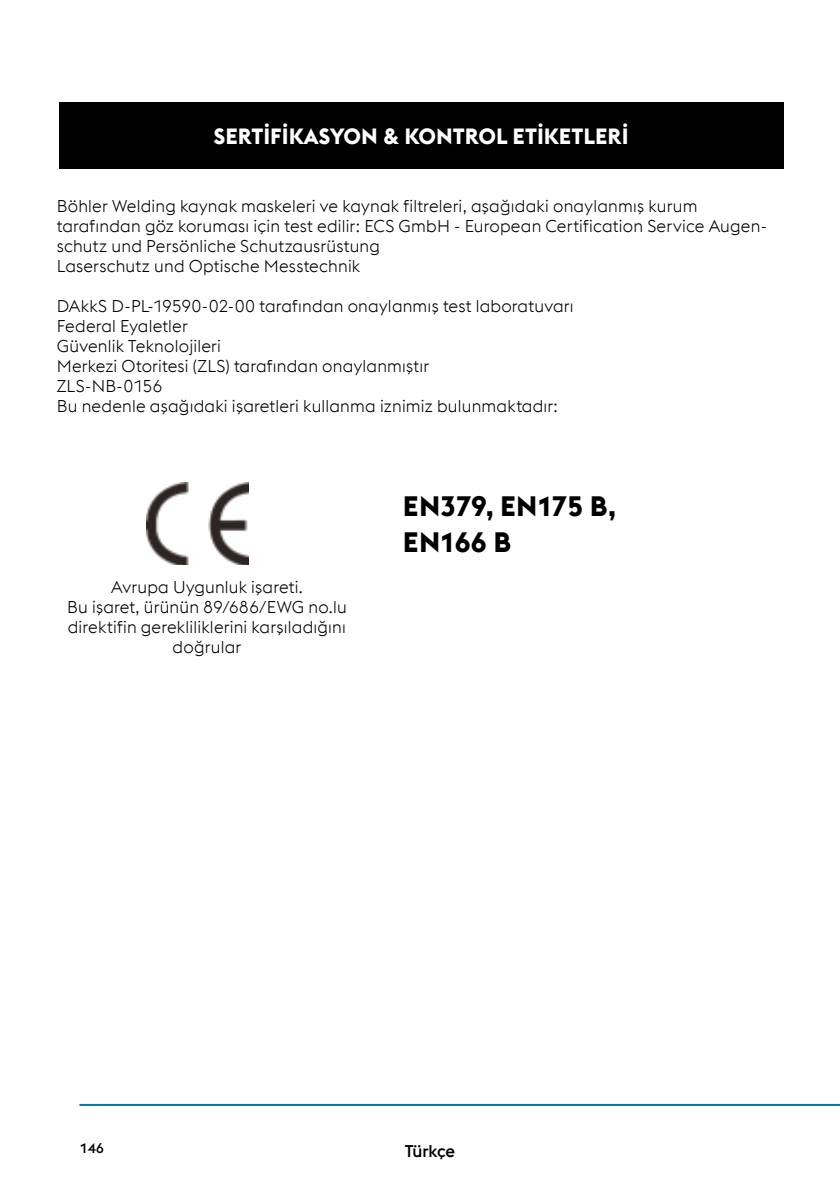
<style>
.page{position:relative;width:840px;height:1191px;background:#fff}
.page>*{position:absolute;margin:0;border:0;box-sizing:border-box;transform-origin:0 0}
.t1{font:700 28px/36px "voestalpine";letter-spacing:-.03em;color:#000}
.t2{font:700 22px "voestalpine";color:#fff}
.t3{font:300 17px/20px "voestalpine";letter-spacing:.01em;color:#000}
.t4{font:500 17px "voestalpine";letter-spacing:-.01em;color:#000}
.t5{font:500 14px "voestalpine";color:#000}
</style>
<div class="page">
<hr style="left:79px;top:1104px;width:760px;height:2px;background:#0078aa">
<div style="left:59px;top:102px;width:723px;height:67px;background:#000"></div>
<img style="left:146px;top:482px;width:102px;height:82px">
<p class="t2" style="left:213px;top:122px;width:416px">SERTİFİKASYON &amp; KONTROL ETİKETLERİ</p>
<p class="t3" style="left:57px;top:196px;width:711px">Böhler Welding kaynak maskeleri ve kaynak filtreleri, aşağıdaki onaylanmış kurum tarafından göz koruması için test edilir: ECS GmbH - European Certification Service Augen&shy;schutz und Persönliche Schutzausrüstung<br>Laserschutz und Optische Messtechnik</p>
<p class="t3" style="left:57px;top:296px;width:518px">DAkkS D-PL-19590-02-00 tarafından onaylanmış test laboratuvarı Federal Eyaletler<br>Güvenlik Teknolojileri<br>Merkezi Otoritesi (ZLS) tarafından onaylanmıştır<br>ZLS-NB-0156<br>Bu nedenle aşağıdaki işaretleri kullanma iznimiz bulunmaktadır:</p>
<p class="t3" style="left:67px;top:576px;width:281px;text-align:center">Avrupa Uygunluk işareti.<br>Bu işaret, ürünün 89/686/EWG no.lu direktifin gerekliliklerini karşıladığını doğrular</p>
<h1 class="t1" style="left:403px;top:488px;width:215px">EN379, EN175 B,<br>EN166 B</h1>
<p class="t5" style="left:79px;top:1140px;width:26px">146</p>
<p class="t4" style="left:404px;top:1140px;width:52px">Türkçe</p>
</div>
